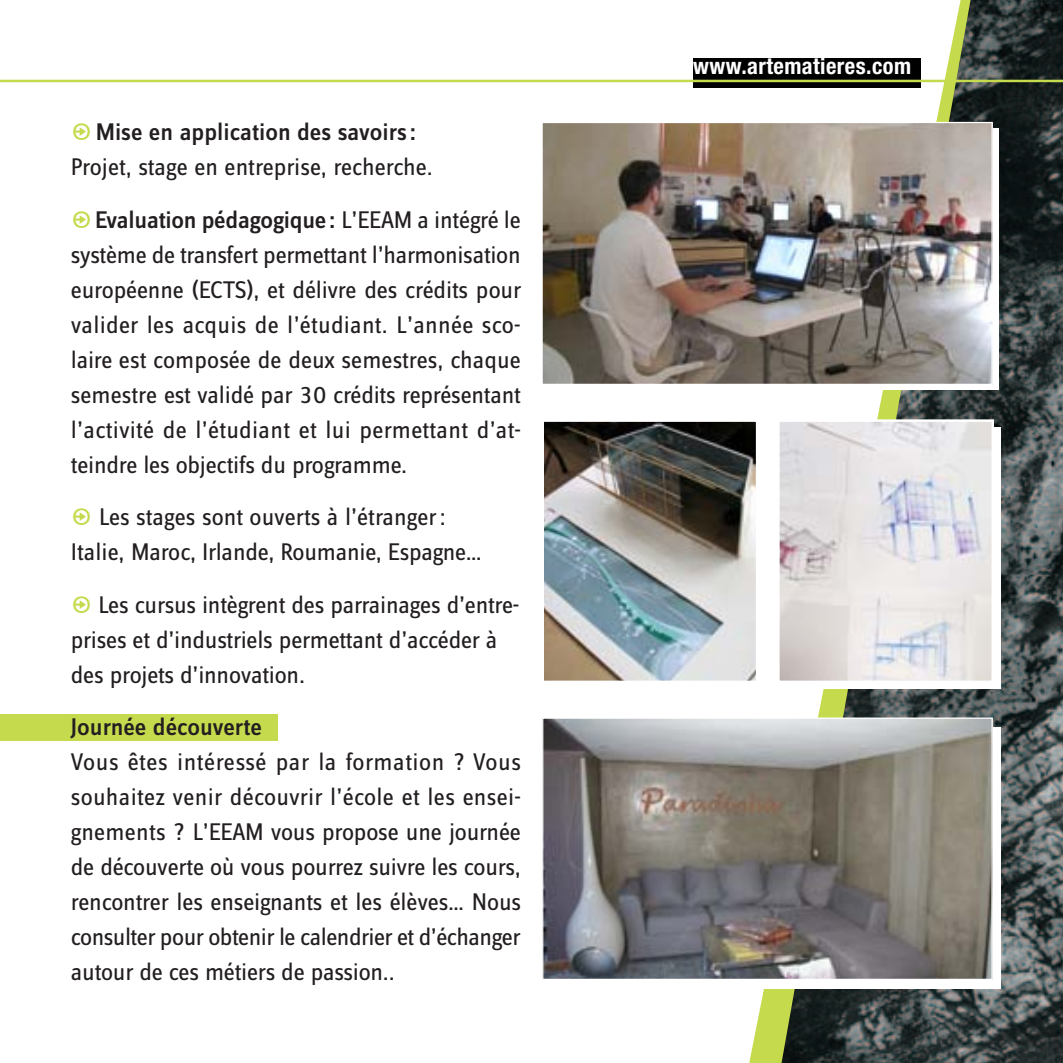
<style>
.page{position:relative;width:1063px;height:1063px;background:#fff}
.page>*{position:absolute;margin:0;border:0;box-sizing:border-box;transform-origin:0 0}
.t1{font:25px/35px "Zine Sans Dis Regular Roman Tf";letter-spacing:-.01em;color:#231f20;text-align:justify}
.t2{font:25px "Zine Sans Dis Medium Roman Tf";color:#231f20}
.t3{font:700 condensed 22.5px "Helvetica Neue LT Std";letter-spacing:.02em;color:#fff}
.s1{font-family:"Zine Sans Dis Medium Roman Exp";color:#c6da4e}
.s2{font-family:"Zine Sans Dis Regular Roman Tf"}
</style>
<div class="page">
<svg style="left:749px;top:989px;width:33px;height:74px;fill:#c6da4e"></svg>
<img style="left:782px;top:0;width:281px;height:1063px">
<div style="left:0;top:714px;width:278px;height:27px;background:#c6da4e"></div>
<div style="left:550px;top:727px;width:450px;height:261px;background:#fff"></div>
<img style="left:544px;top:720px;width:447px;height:258px">
<div style="left:542px;top:718px;width:451px;height:262px;border:1px solid #fff"></div>
<div style="left:550px;top:427px;width:450px;height:262px;background:#fff"></div>
<img style="left:780px;top:422px;width:211px;height:258px">
<div style="left:777px;top:419px;width:217px;height:264px;border:2px solid #fff"></div>
<img style="left:545px;top:422px;width:210px;height:258px">
<div style="left:542px;top:419px;width:216px;height:264px;border:2px solid #fff"></div>
<div style="left:693px;top:58px;width:228px;height:30px;background:#000"></div>
<hr style="left:0;top:80px;width:1063px;height:2px;background:#c6da4e">
<div style="left:548px;top:128px;width:450px;height:262px;background:#fff"></div>
<img style="left:544px;top:124px;width:447px;height:259px">
<div style="left:542px;top:122px;width:451px;height:263px;border:1px solid #fff"></div>
<p class="t2" style="left:71px;top:119px;width:347px"><span class="s1">D</span>Mise en application des savoirs:</p>
<p class="t1" style="left:71px;top:150px;width:363px">Projet, stage en entreprise, recherche.</p>
<p class="t2" style="left:71px;top:207px;width:451px"><span class="s1">D</span>Evaluation pédagogique: <span class="s2">L’EEAM a intégré le</span></p>
<p class="t1" style="left:71px;top:238px;width:452px">système de transfert permettant l’harmonisation européenne (ECTS), et délivre des crédits pour valider les acquis de l’étudiant. L’année sco&shy;laire est composée de deux semestres, chaque semestre est validé par 30 crédits représentant l’activité de l’étudiant et lui permettant d’at&shy;teindre les objectifs du programme.</p>
<p class="t1" style="left:71px;top:500px;width:413px"><span class="s1">D</span> Les stages sont ouverts à l’étranger:<br>Italie, Maroc, Irlande, Roumanie, Espagne…</p>
<p class="t1" style="left:71px;top:588px;width:450px;text-align:left"><span class="s1">D</span> Les cursus intègrent des parrainages d’entre&shy;prises et d’industriels permettant d’accéder à des projets d’innovation.</p>
<p class="t2" style="left:71px;top:714px;width:193px">Journée découverte</p>
<p class="t1" style="left:71px;top:745px;width:452px">Vous êtes intéressé par la formation ? Vous souhaitez venir découvrir l’école et les ensei&shy;gnements ? L’EEAM vous propose une journée de découverte où vous pourrez suivre les cours, rencontrer les enseignants et les élèves… Nous consulter pour obtenir le calendrier et d’échanger autour de ces métiers de passion..</p>
<p class="t3" style="left:693px;top:53px;width:219px">www.artematieres.com</p>
</div>
